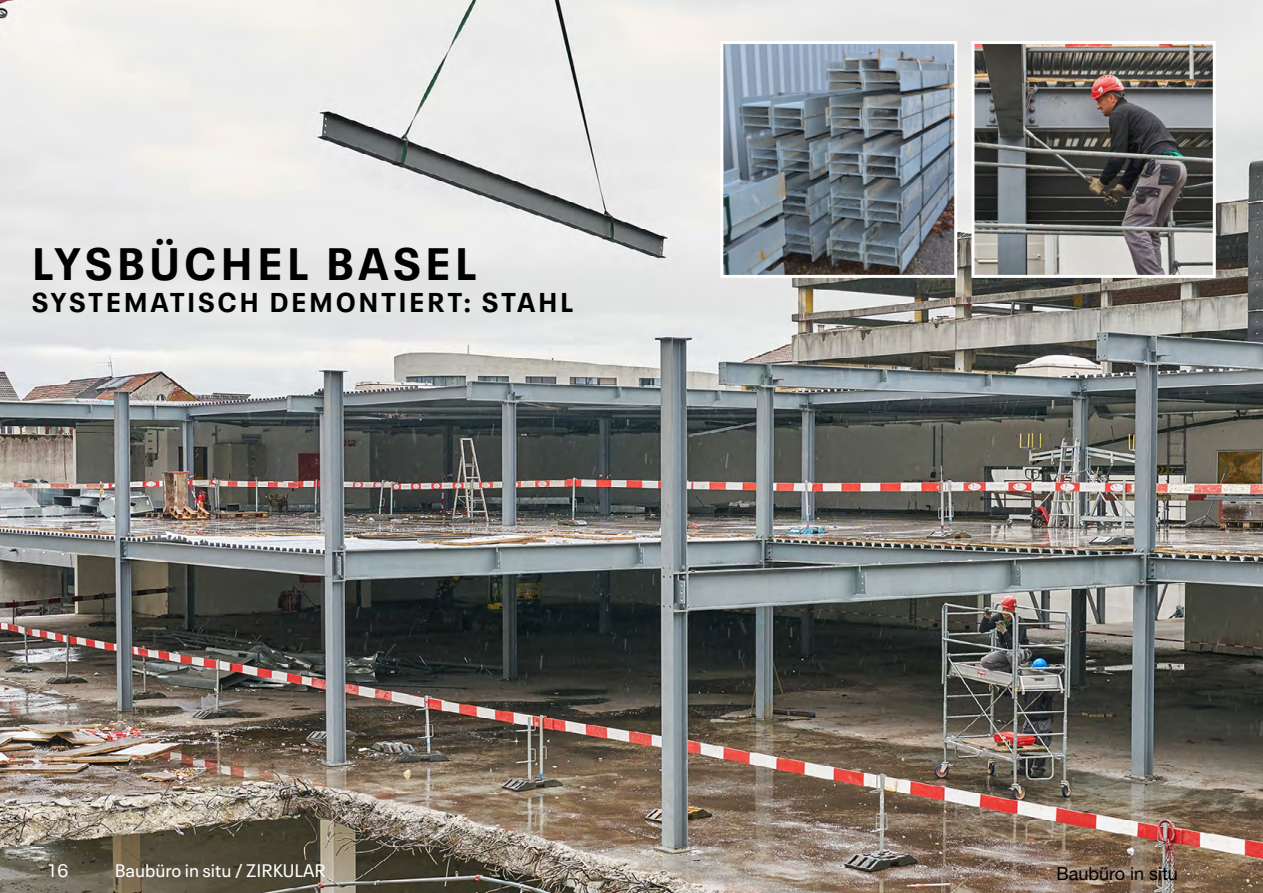
<style>
.page{position:relative;width:1263px;height:893px;background:#fff}
.page>*{position:absolute;margin:0;border:0;box-sizing:border-box;transform-origin:0 0}
.t1{font:700 45px "Neue Plak Text";letter-spacing:.095em;color:#000}
.t2{font:700 27px "Neue Plak Text";letter-spacing:.095em;color:#000}
.t3{font:18px "Neue Plak Text";color:#fff}
.t4{font:18px "Helvetica Neue";color:#000}
</style>
<div class="page">
<img style="left:0;top:0;width:1263px;height:893px">
<img style="left:975px;top:45px;width:237px;height:229px">
<div style="left:971px;top:41px;width:245px;height:237px;border:3px solid #fff"></div>
<img style="left:724px;top:45px;width:229px;height:229px">
<div style="left:720px;top:41px;width:237px;height:237px;border:3px solid #fff"></div>
<h1 class="t1" style="left:32px;top:226px;width:446px">LYSBÜCHEL BASEL</h1>
<p class="t2" style="left:32px;top:280px;width:543px">SYSTEMATISCH DEMONTIERT: STAHL</p>
<p class="t3" style="left:47px;top:856px;width:23px">16</p>
<p class="t3" style="left:115px;top:856px;width:212px">Baubüro in situ / ZIRKULAR</p>
<p class="t4" style="left:1056px;top:861px;width:123px">Baubüro in situ.</p>
</div>
